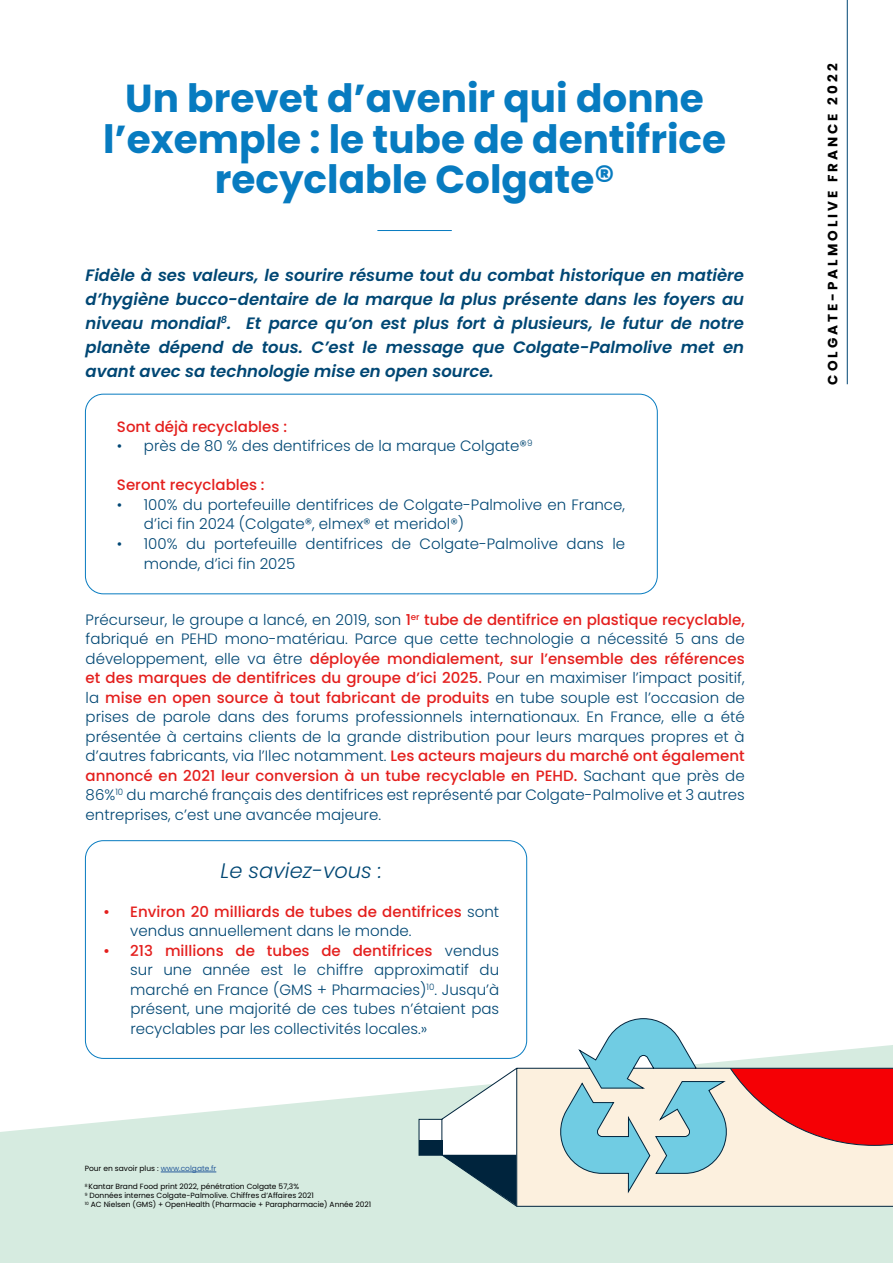
<style>
.page{position:relative;width:893px;height:1263px;background:#fff}
.page>*{position:absolute;margin:0;border:0;box-sizing:border-box;transform-origin:0 0}
.t1{font:700 39px/40.5px "Poppins";color:#077bc0;text-align:center}
.t2{font:italic 300 21px "Poppins";color:#004774}
.t3{font:italic 600 16.5px/24px "Poppins";color:#004774;text-align:justify}
.t4{font:300 15px/19.5px "Poppins";color:#004774;text-align:justify}
.t5{font:500 15px/19.5px "Poppins";color:#e41f1d}
.t6{font:700 13.5px "Poppins";letter-spacing:.22em;color:#000}
.t7{font:7.5px/9px "Poppins";color:#000}
.s1{font-weight:500;color:#e41f1d}
.s2{font-weight:300;color:#004774}
.s3{color:#275b9b}
</style>
<div class="page">
<div style="left:85px;top:394px;width:573px;height:200px;border:1px solid #077bc0;border-radius:18px"></div>
<svg style="left:0;top:1017px;width:893px;height:246px;fill:#d6ebe0"></svg>
<hr style="left:377px;top:230px;width:75px;height:1px;background:#077bc0">
<hr style="left:847px;top:0;width:1px;height:384px;background:#004774">
<svg style="left:419px;top:1019px;width:474px;height:188px"></svg>
<div style="left:85px;top:841px;width:442px;height:217px;background:#fff;border-radius:18px"></div>
<div style="left:85px;top:840px;width:442px;height:219px;border:1px solid #077bc0;border-radius:18px"></div>
<hr style="left:161px;top:1172px;width:55px;height:1px;background:#275b9b">
<h1 class="t1" style="left:103px;top:79px;width:625px">Un brevet d’avenir qui donne l’exemple : le tube de dentifrice recyclable Colgate®</h1>
<p class="t3" style="left:86px;top:263px;width:660px">Fidèle à ses valeurs, le sourire résume tout du combat historique en matière d’hygiène bucco-dentaire de la marque la plus présente dans les foyers au niveau mondial<sup>8</sup>. Et parce qu’on est plus fort à plusieurs, le futur de notre planète dépend de tous. C’est le message que Colgate-Palmolive met en avant avec sa technologie mise en open source.</p>
<p class="t5" style="left:117px;top:417px;width:172px">Sont déjà recyclables :</p>
<p class="t4" style="left:117px;top:436px;width:417px">• près de 80 % des dentifrices de la marque Colgate®<sup>9</sup></p>
<p class="t5" style="left:117px;top:476px;width:149px">Seront recyclables :</p>
<p class="t4" style="left:144px;top:495px;width:483px;text-indent:-27px">• 100% du portefeuille dentifrices de Colgate-Palmolive en France, d’ici fin 2024 (Colgate®, elmex® et meridol®)</p>
<p class="t4" style="left:144px;top:534px;width:483px;text-indent:-27px">• 100% du portefeuille dentifrices de Colgate-Palmolive dans le monde, d’ici fin 2025</p>
<p class="t4" style="left:86px;top:610px;width:661px">Précurseur, le groupe a lancé, en 2019, son <span class="s1">1</span><sup>er</sup> <span class="s1">tube de dentifrice en plastique recyclable, </span>fabriqué en PEHD mono-matériau. Parce que cette technologie a nécessité 5 ans de développement, elle va être <span class="s1">déployée mondialement, sur l’ensemble des références et des marques de dentifrices du groupe d’ici 2025.</span> Pour en maximiser l’impact positif, la <span class="s1">mise en open source à tout fabricant de produits</span> en tube souple est l’occasion de prises de parole dans des forums professionnels internationaux. En France, elle a été présentée à certains clients de la grande distribution pour leurs marques propres et à d’autres fabricants, via l’Ilec notamment. <span class="s1">Les acteurs majeurs du marché ont également annoncé en 2021 leur conversion à un tube recyclable en PEHD.</span> Sachant que près de 86%<sup>10</sup> du marché français des dentifrices est représenté par Colgate-Palmolive et 3 autres entreprises, c’est une avancée majeure.</p>
<h2 class="t2" style="left:220px;top:858px;width:163px">Le saviez-vous :</h2>
<p class="t5" style="left:130px;top:902px;width:370px;text-indent:-27px">• Environ 20 milliards de tubes de dentifrices <span class="s2">sont vendus annuellement dans le monde.</span></p>
<p class="t4" style="left:130px;top:941px;width:370px;text-indent:-27px"><span class="s1">• 213 millions de tubes de dentifrices</span> vendus sur une année est le chiffre approximatif du marché en France (GMS + Pharmacies)<sup>10</sup>. Jusqu’à présent, une majorité de ces tubes n’étaient pas recyclables par les collectivités locales.»</p>
<p class="t7" style="left:85px;top:1164px;width:133px">Pour en savoir plus : <span class="s3">www.colgate.fr</span></p>
<p class="t7" style="left:85px;top:1182px;width:288px"><sup>8</sup> Kantar Brand Food print 2022, pénétration Colgate 57,3%<br><sup>9</sup> Données internes Colgate-Palmolive. Chiffres d’Affaires 2021<br><sup>10</sup> AC Nielsen (GMS) + OpenHealth (Pharmacie + Parapharmacie) Année 2021</p>
<p class="t6" style="left:825px;top:385px;width:322px;rotate:-90deg">COLGATE-PALMOLIVE FRANCE 2022</p>
</div>
